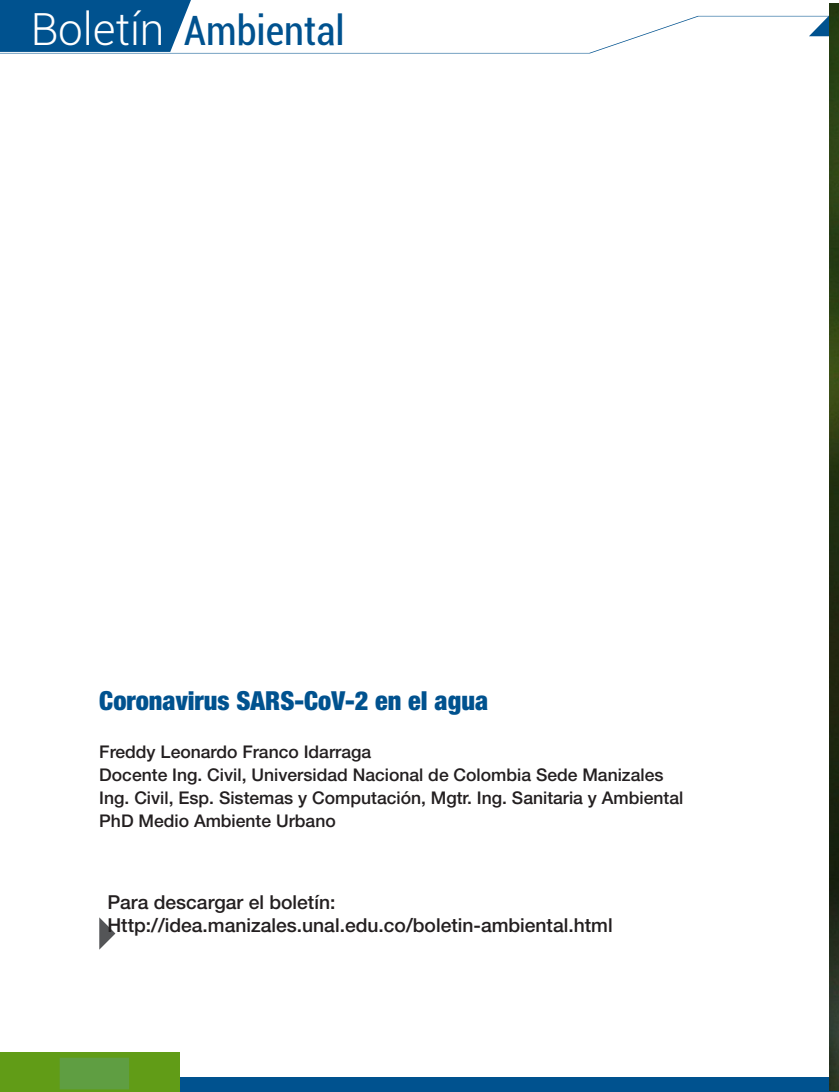
<style>
.page{position:relative;width:839px;height:1092px;background:#fff}
.page>*{position:absolute;margin:0;border:0;box-sizing:border-box;transform-origin:0 0}
.t1{font:condensed 40.43px "Roboto";color:#00528f}
.titulos{font:900 condensed 26.25px "Helvetica Neue";color:#00528f}
.contenidos{font:500 19.25px "Helvetica Neue";color:#231f20}
.contenidos-2{font:500 17.5px "Helvetica Neue";color:#231f20}
.s1{font-weight:300;font-stretch:normal;font-size:44.27px;color:#fff}
</style>
<div class="page">
<div style="left:0;top:1077px;width:838px;height:14px;background:#00528f"></div>
<svg style="left:0;top:0;width:829px;height:53px"></svg>
<div style="left:0;top:1051px;width:180px;height:40px;background:#619c17"></div>
<img style="left:829px;top:3px;width:9px;height:1087px">
<svg style="left:99px;top:917px;width:16px;height:32px"></svg>
<div style="left:60px;top:1057px;width:69px;height:32px;background:#5f9e42;border:2px solid #5f9e42"></div>
<h1 class="t1" style="left:31px;top:3px;width:315px"><span class="s1">Boletín</span> Ambiental</h1>
<p class="titulos" style="left:99px;top:684px;width:390px">Coronavirus SARS-CoV-2 en el agua</p>
<p class="contenidos-2" style="left:99px;top:741px;width:273px">Freddy Leonardo Franco Idarraga</p>
<p class="contenidos-2" style="left:99px;top:764px;width:565px">Docente Ing. Civil, Universidad Nacional de Colombia Sede Manizales</p>
<p class="contenidos-2" style="left:99px;top:787px;width:585px">Ing. Civil, Esp. Sistemas y Computación, Mgtr. Ing. Sanitaria y Ambiental</p>
<p class="contenidos-2" style="left:99px;top:809px;width:238px">PhD Medio Ambiente Urbano</p>
<p class="contenidos" style="left:107px;top:890px;width:229px">Para descargar el boletín:</p>
<p class="contenidos" style="left:107px;top:913px;width:506px">Http://idea.manizales.unal.edu.co/boletin-ambiental.html</p>
</div>
